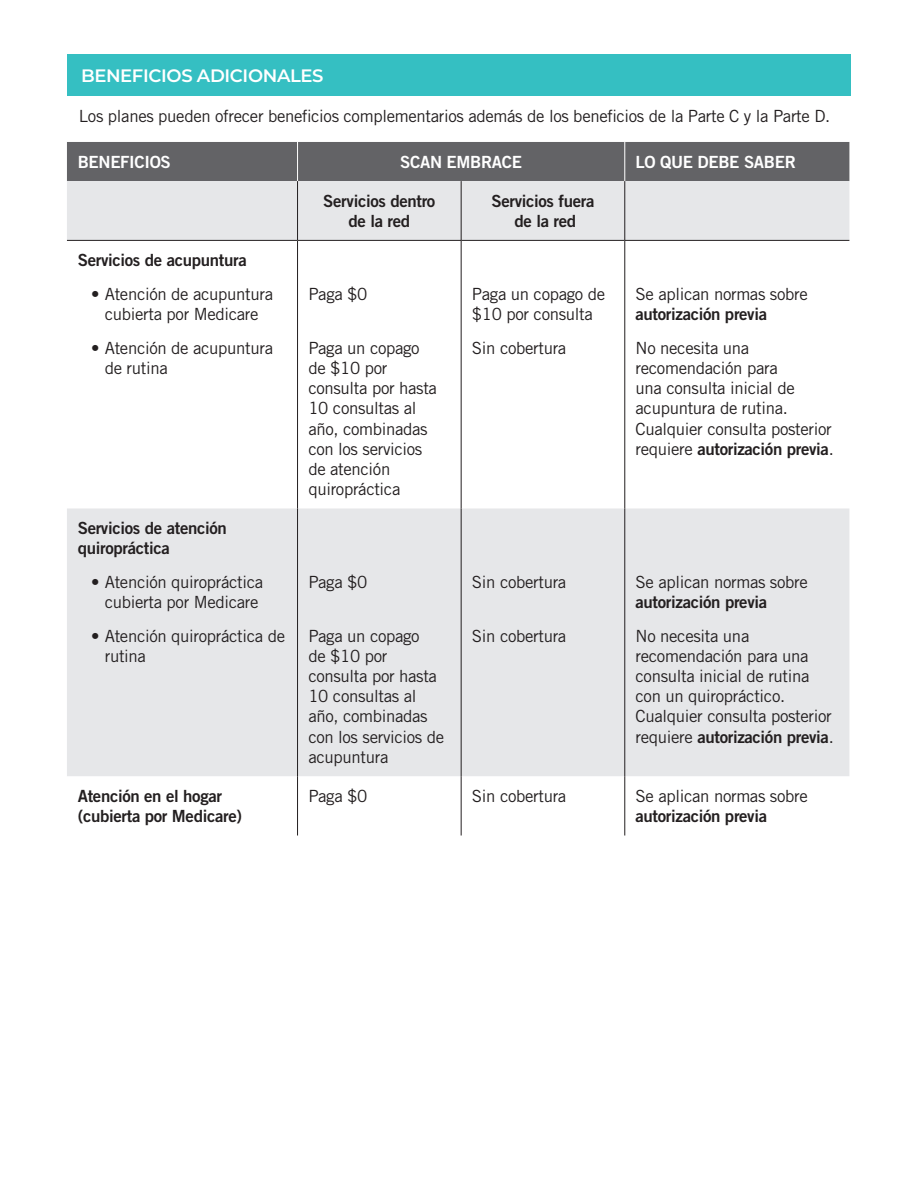
<style>
.page{position:relative;width:918px;height:1188px;background:#fff}
.page>*{position:absolute;margin:0;border:0;box-sizing:border-box;transform-origin:0 0}
.t1{font:600 18px "Montserrat";letter-spacing:-.02em;color:#fff}
.t2{font:16.8px/20.1px "Trade Gothic LT Std";letter-spacing:-.02em;color:#231f20}
.t3{font:16.8px/20.1px "Trade Gothic LT Std Bd 2";letter-spacing:-.02em;color:#231f20;text-align:center}
.t4{font:16.8px "Trade Gothic LT Std Bd 2";letter-spacing:-.02em;color:#fff}
.s1{font-family:"Trade Gothic LT Std"}
</style>
<div class="page">
<div style="left:67px;top:142px;width:782px;height:39px;background:#636366"></div>
<svg style="left:67px;top:181px;width:782px;height:595px;fill:#e6e7e9"></svg>
<hr style="left:297px;top:142px;width:1px;height:39px;background:#fff">
<hr style="left:624px;top:142px;width:1px;height:39px;background:#fff">
<hr style="left:67px;top:240px;width:231px;height:1px;background:#231f20">
<hr style="left:298px;top:240px;width:163px;height:1px;background:#231f20">
<hr style="left:461px;top:240px;width:164px;height:1px;background:#231f20">
<hr style="left:625px;top:240px;width:224px;height:1px;background:#231f20">
<hr style="left:297px;top:181px;width:1px;height:59px;background:#231f20">
<hr style="left:461px;top:181px;width:1px;height:59px;background:#231f20">
<hr style="left:624px;top:181px;width:1px;height:59px;background:#231f20">
<hr style="left:297px;top:241px;width:1px;height:267px;background:#231f20">
<hr style="left:461px;top:241px;width:1px;height:267px;background:#231f20">
<hr style="left:624px;top:241px;width:1px;height:267px;background:#231f20">
<hr style="left:297px;top:508px;width:1px;height:268px;background:#231f20">
<hr style="left:461px;top:508px;width:1px;height:268px;background:#231f20">
<hr style="left:624px;top:508px;width:1px;height:268px;background:#231f20">
<hr style="left:297px;top:776px;width:1px;height:60px;background:#231f20">
<hr style="left:461px;top:776px;width:1px;height:60px;background:#231f20">
<hr style="left:624px;top:776px;width:1px;height:60px;background:#231f20">
<div style="left:68px;top:54px;width:783px;height:41px;background:#35bfc2"></div>
<p class="t1" style="left:81px;top:63px;width:244px">BENEFICIOS ADICIONALES</p>
<p class="t2" style="left:79px;top:106px;width:753px">Los planes pueden ofrecer beneficios complementarios además de los beneficios de la Parte C y la Parte D.</p>
<p class="t4" style="left:78px;top:151px;width:95px">BENEFICIOS</p>
<p class="t4" style="left:400px;top:151px;width:123px">SCAN EMBRACE</p>
<p class="t4" style="left:636px;top:151px;width:162px">LO QUE DEBE SABER</p>
<p class="t3" style="left:323px;top:190px;width:114px">Servicios dentro de la red</p>
<p class="t3" style="left:491px;top:190px;width:105px">Servicios fuera de la red</p>
<p class="t3" style="left:78px;top:250px;width:171px">Servicios de acupuntura</p>
<p class="t2" style="left:91px;top:284px;width:183px;text-align:center">• Atención de acupuntura cubierta por Medicare</p>
<p class="t2" style="left:105px;top:338px;width:170px;text-indent:-14px">• Atención de acupuntura de rutina</p>
<p class="t2" style="left:308px;top:284px;width:61px">Paga $0</p>
<p class="t2" style="left:308px;top:338px;width:130px">Paga un copago de $10 por consulta por hasta<br>10 consultas al año, combinadas con los servicios de atención quiropráctica</p>
<p class="t2" style="left:636px;top:284px;width:174px">Se aplican normas sobre</p>
<p class="t3" style="left:636px;top:304px;width:133px">autorización previa</p>
<p class="t2" style="left:636px;top:338px;width:198px">No necesita una recomendación para<br>una consulta inicial de acupuntura de rutina.<br>Cualquier consulta posterior</p>
<p class="t3" style="left:636px;top:438px;width:200px"><span class="s1">requiere</span> autorización previa<span class="s1">.</span></p>
<p class="t2" style="left:472px;top:284px;width:135px">Paga un copago de $10 por consulta</p>
<p class="t2" style="left:472px;top:338px;width:96px">Sin cobertura</p>
<p class="t3" style="left:78px;top:518px;width:151px;text-align:left">Servicios de atención quiropráctica</p>
<p class="t2" style="left:91px;top:572px;width:174px;text-align:center">• Atención quiropráctica cubierta por Medicare</p>
<p class="t2" style="left:105px;top:626px;width:182px;text-indent:-14px">• Atención quiropráctica de rutina</p>
<p class="t2" style="left:308px;top:572px;width:61px">Paga $0</p>
<p class="t2" style="left:308px;top:626px;width:137px">Paga un copago<br>de $10 por consulta por hasta<br>10 consultas al año, combinadas con los servicios de acupuntura</p>
<p class="t2" style="left:472px;top:572px;width:96px">Sin cobertura</p>
<p class="t2" style="left:472px;top:626px;width:96px">Sin cobertura</p>
<p class="t2" style="left:636px;top:572px;width:174px">Se aplican normas sobre</p>
<p class="t3" style="left:636px;top:592px;width:133px">autorización previa</p>
<p class="t2" style="left:636px;top:626px;width:198px">No necesita una recomendación para una consulta inicial de rutina con un quiropráctico.<br>Cualquier consulta posterior</p>
<p class="t3" style="left:636px;top:726px;width:200px"><span class="s1">requiere</span> autorización previa<span class="s1">.</span></p>
<p class="t3" style="left:78px;top:786px;width:166px;text-align:left">Atención en el hogar (cubierta por Medicare)</p>
<p class="t2" style="left:308px;top:786px;width:61px">Paga $0</p>
<p class="t2" style="left:472px;top:786px;width:96px">Sin cobertura</p>
<p class="t2" style="left:636px;top:786px;width:174px">Se aplican normas sobre</p>
<p class="t3" style="left:636px;top:806px;width:133px">autorización previa</p>
</div>
